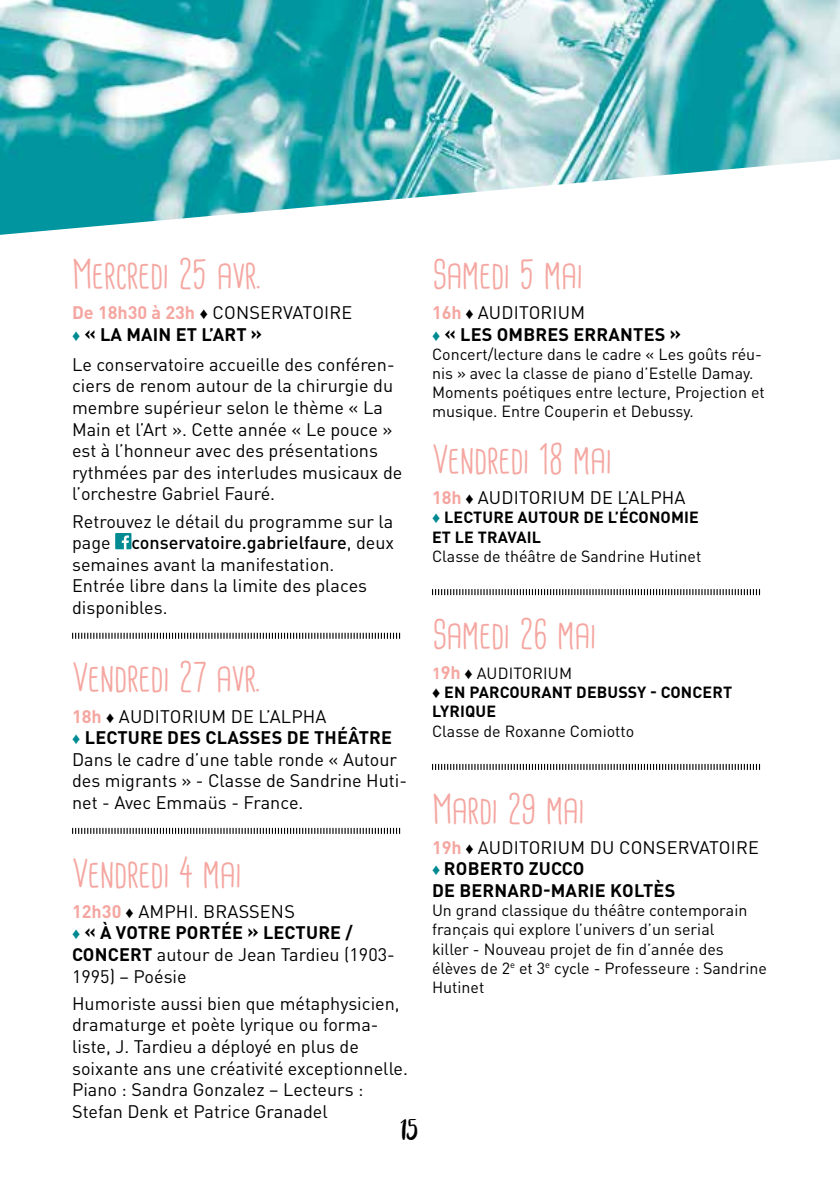
<style>
.page{position:relative;width:840px;height:1191px;background:#fff}
.page>*{position:absolute;margin:0;border:0;box-sizing:border-box;transform-origin:0 0}
.t1{font:40px "Cardenio Modern";color:#f5a6a0}
.t2{font:18px/21.6px "DIN Pro";color:#000}
.t3{font:700 18px/21.6px "DIN Pro";letter-spacing:.01em;color:#000}
.t4{font:16px/19.2px "DIN Pro";color:#000}
.t5{font:700 16px/19.2px "DIN Pro";letter-spacing:.01em;color:#000}
.t6{font:14px "Luna";color:#000}
.s1{color:#f5a6a0}
.s2{font-family:"Arial";font-weight:400;font-size:16px}
.s3{font-weight:400}
.s4{font-family:"Arial";font-weight:400;font-size:16px;color:#008b92}
.s5{font-weight:500}
.s6{font-weight:700;color:#f5a6a0}
.s7{font-family:"Arial";font-size:16px}
.s8{font-family:"Arial";font-size:16px;color:#008b92}
.s9{font-weight:700}
.s10{font-family:"Arial";font-weight:400;color:#008b92}
.s11{font-size:18px;color:#f5a6a0}
.s12{font-family:"Arial";font-weight:400}
</style>
<div class="page">
<svg style="left:115px;top:533px;width:16px;height:16px"></svg>
<svg style="left:72px;top:633px;width:328px;height:6px"></svg>
<svg style="left:72px;top:828px;width:328px;height:6px"></svg>
<svg style="left:432px;top:589px;width:327px;height:6px"></svg>
<svg style="left:432px;top:764px;width:327px;height:6px"></svg>
<img style="left:0;top:0;width:839px;height:235px">
<h1 class="t1" style="left:72px;top:251px;width:190px">Mercredi 25 avr.</h1>
<p class="t3" style="left:72px;top:301px;width:281px"><span class="s1">De 18h30 à 23h</span> <span class="s2">♦</span> <span class="s3">CONSERVATOIRE </span><span class="s4">♦</span> « LA MAIN ET L’ART »</p>
<p class="t2" style="left:72px;top:353px;width:332px">Le conservatoire accueille des conféren&shy;ciers de renom autour de la chirurgie du membre supérieur selon le thème « La Main et l’Art ». Cette année « Le pouce » est à l’honneur avec des présentations rythmées par des interludes musicaux de l’orchestre Gabriel Fauré.</p>
<p class="t2" style="left:72px;top:509px;width:323px">Retrouvez le détail du programme sur la page <span class="s5">conservatoire.gabrielfaure</span>, deux semaines avant la manifestation.<br>Entrée libre dans la limite des places disponibles.</p>
<h1 class="t1" style="left:72px;top:654px;width:189px">Vendredi 27 avr.</h1>
<p class="t2" style="left:72px;top:704px;width:336px"><span class="s6">18h</span> <span class="s7">♦</span> AUDITORIUM DE L’ALPHA<br><span class="s8">♦</span> <span class="s9">LECTURE DES CLASSES DE THÉÂTRE<br></span>Dans le cadre d’une table ronde « Autour des migrants » - Classe de Sandrine Huti&shy;net - Avec Emmaüs - France.</p>
<h1 class="t1" style="left:72px;top:849px;width:171px">Vendredi 4 mai</h1>
<p class="t2" style="left:72px;top:899px;width:324px"><span class="s6">12h30</span> <span class="s7">♦</span> AMPHI. BRASSENS<br><span class="s8">♦</span> <span class="s9">« À VOTRE PORTÉE » LECTURE /<br>CONCERT</span> autour de Jean Tardieu (1903-<br>1995) – Poésie</p>
<p class="t2" style="left:72px;top:991px;width:337px">Humoriste aussi bien que métaphysicien, dramaturge et poète lyrique ou forma&shy;liste, J. Tardieu a déployé en plus de soixante ans une créativité exceptionnelle.<br>Piano : Sandra Gonzalez – Lecteurs :<br>Stefan Denk et Patrice Granadel</p>
<p class="t6" style="left:400px;top:1127px;width:19px">15</p>
<h1 class="t1" style="left:432px;top:251px;width:152px">Samedi 5 mai</h1>
<p class="t3" style="left:432px;top:301px;width:250px"><span class="s1">16h</span> <span class="s2">♦</span> <span class="s3">AUDITORIUM<br></span><span class="s4">♦</span> « LES OMBRES ERRANTES »</p>
<p class="t4" style="left:432px;top:344px;width:334px">Concert/lecture dans le cadre « Les goûts réu&shy;nis » avec la classe de piano d’Estelle Damay.<br>Moments poétiques entre lecture, Projection et musique. Entre Couperin et Debussy.</p>
<h1 class="t1" style="left:432px;top:436px;width:181px">Vendredi 18 mai</h1>
<p class="t2" style="left:432px;top:486px;width:255px"><span class="s6">18h</span> <span class="s7">♦</span> AUDITORIUM DE L’ALPHA</p>
<p class="t5" style="left:432px;top:507px;width:268px"><span class="s10">♦</span> LECTURE AUTOUR DE L’ÉCONOMIE<br>ET LE TRAVAIL</p>
<p class="t4" style="left:432px;top:545px;width:271px">Classe de théâtre de Sandrine Hutinet</p>
<h1 class="t1" style="left:432px;top:611px;width:165px">Samedi 26 mai</h1>
<p class="t5" style="left:432px;top:663px;width:301px"><span class="s1">1</span><span class="s11">9h</span> <span class="s12">♦</span> <span class="s3">AUDITORIUM<br></span><span class="s12">♦</span> EN PARCOURANT DEBUSSY - CONCERT<br>LYRIQUE</p>
<p class="t4" style="left:432px;top:720px;width:204px">Classe de Roxanne Comiotto</p>
<h1 class="t1" style="left:432px;top:785px;width:154px">Mardi 29 mai</h1>
<p class="t3" style="left:432px;top:835px;width:328px"><span class="s1">19h</span> <span class="s2">♦</span> <span class="s3">AUDITORIUM DU CONSERVATOIRE </span><span class="s4">♦</span> ROBERTO ZUCCO<br>DE BERNARD-MARIE KOLTÈS</p>
<p class="t4" style="left:432px;top:900px;width:336px">Un grand classique du théâtre contemporain français qui explore l’univers d’un serial<br>killer - Nouveau projet de fin d’année des élèves de 2<sup>e</sup> et 3<sup>e</sup> cycle - Professeure : Sandrine Hutinet</p>
</div>
